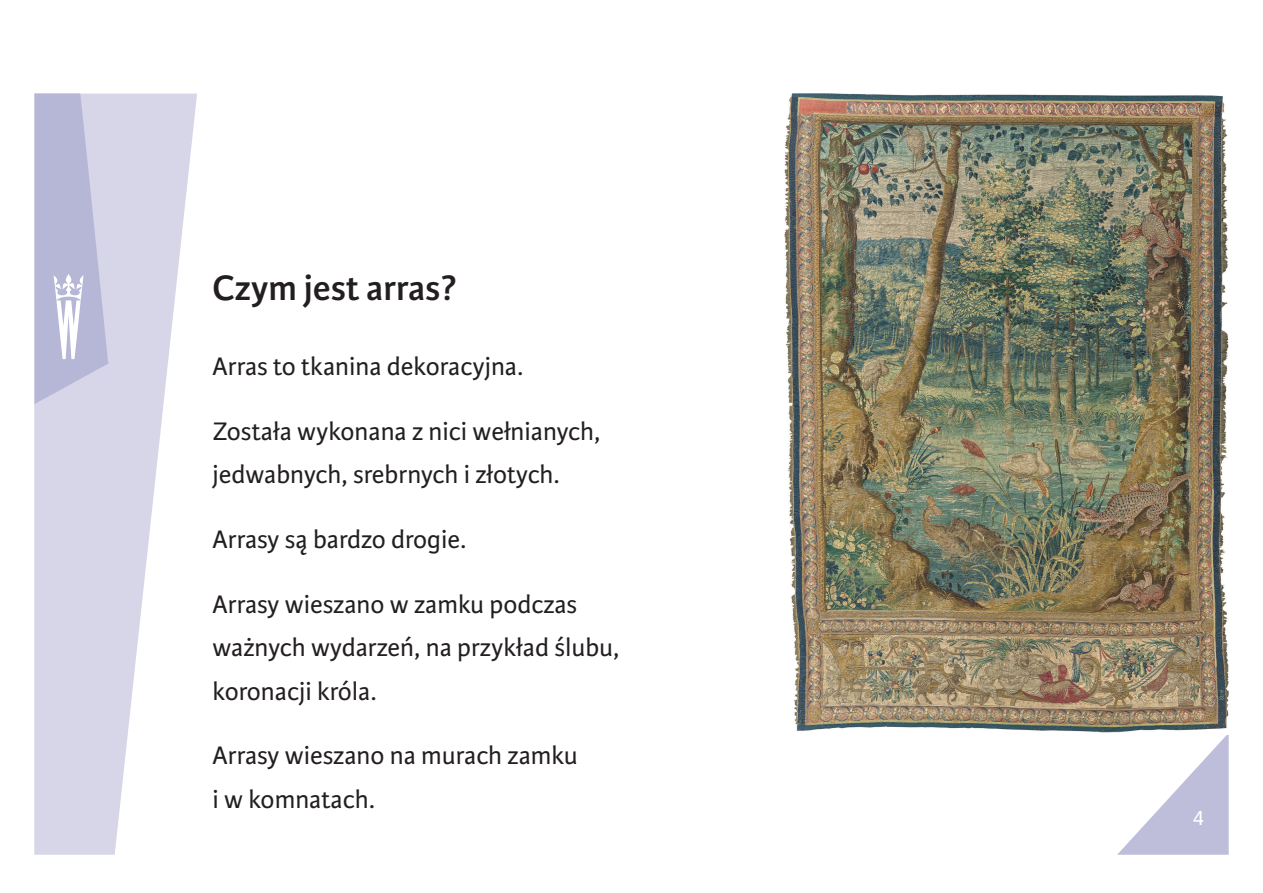
<style>
.page{position:relative;width:1263px;height:893px;background:#fff}
.page>*{position:absolute;margin:0;border:0;box-sizing:border-box;transform-origin:0 0}
.t1{font:600 37.5px "Karmina Sans";color:#231f20}
.t2{font:27px/43.5px "Karmina Sans";color:#231f20}
.t3{font:22.5px "Karmina Sans";color:#fff}
</style>
<div class="page">
<img style="left:34px;top:93px;width:1195px;height:762px">
<h1 class="t1" style="left:213px;top:266px;width:246px">Czym jest arras?</h1>
<p class="t2" style="left:213px;top:345px;width:312px">Arras to tkanina dekoracyjna.</p>
<p class="t2" style="left:213px;top:410px;width:390px">Została wykonana z nici wełnianych, jedwabnych, srebrnych i złotych.</p>
<p class="t2" style="left:213px;top:518px;width:255px">Arrasy są bardzo drogie.</p>
<p class="t2" style="left:213px;top:583px;width:408px">Arrasy wieszano w zamku podczas ważnych wydarzeń, na przykład ślubu, koronacji króla.</p>
<p class="t2" style="left:213px;top:734px;width:367px">Arrasy wieszano na murach zamku i w komnatach.</p>
<p class="t3" style="left:1192px;top:805px;width:13px">4</p>
</div>
